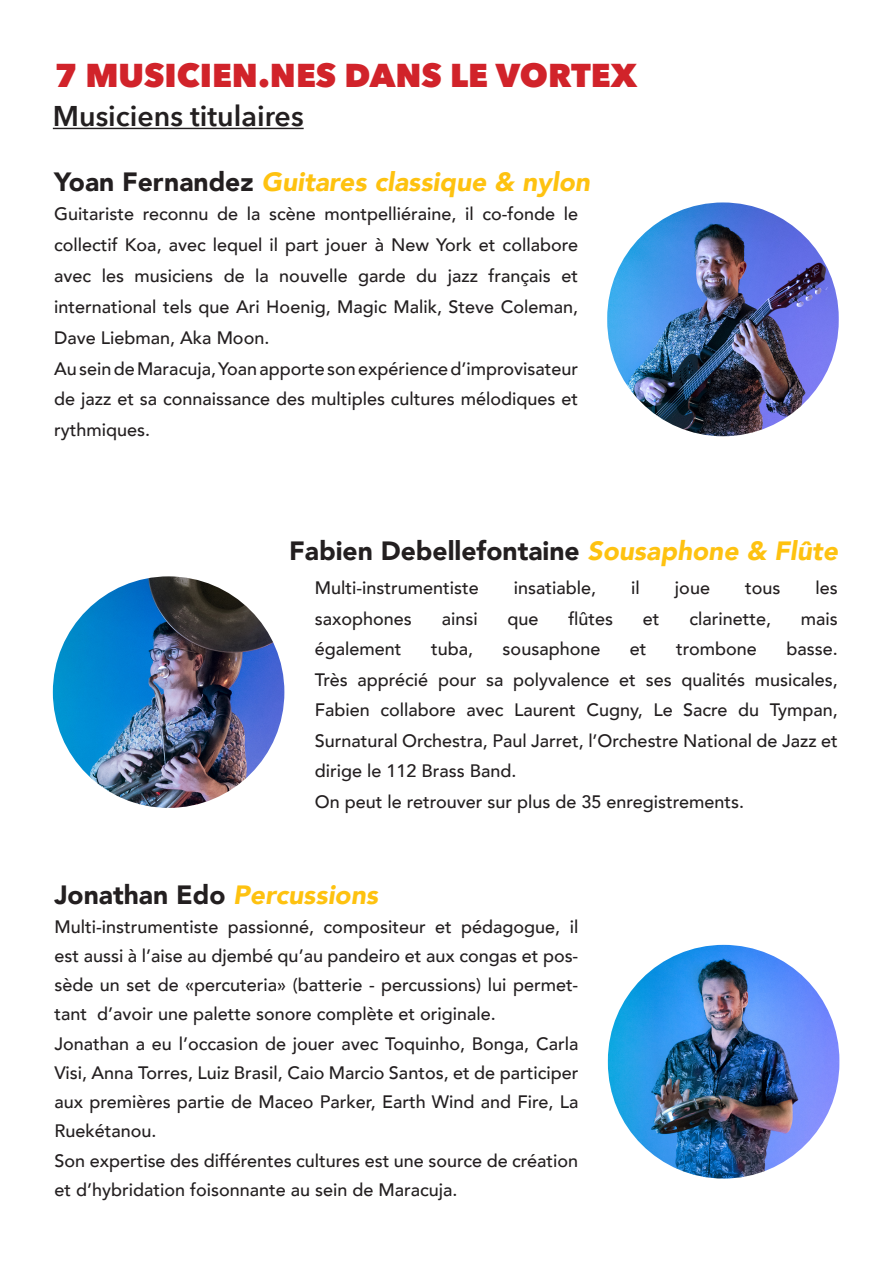
<style>
.page{position:relative;width:893px;height:1263px;background:#fff}
.page>*{position:absolute;margin:0;border:0;box-sizing:border-box;transform-origin:0 0}
.t1{font:800 33px "Avenir Next";color:#d1232a}
.t2{font:600 28.5px "Avenir Next";color:#231f20}
.t3{font:900 26.4px "Avenir";color:#231f20}
.t4{font:italic 900 26.4px "Avenir";color:#fec210}
.t5{font:500 18px/29.2px "Avenir";color:#231f20;text-align:justify}
.s1{font-style:normal;color:#231f20}
.s2{font-style:italic;color:#fec210}
</style>
<div class="page">
<img style="left:608px;top:945px;width:231px;height:233px;border-radius:116px">
<img style="left:53px;top:576px;width:231px;height:232px;border-radius:116px">
<img style="left:607px;top:202px;width:232px;height:234px;border-radius:116px">
<hr style="left:53px;top:128px;width:251px;height:1px;background:#231f20">
<p class="t1" style="left:54px;top:55px;width:585px">7 MUSICIEN.NES DANS LE VORTEX</p>
<p class="t2" style="left:53px;top:92px;width:252px">Musiciens titulaires</p>
<p class="t4" style="left:54px;top:160px;width:537px"><span class="s1">Yoan Fernandez</span> Guitares classique &amp; nylon</p>
<p class="t5" style="left:54px;top:198px;width:525px;line-height:30.8px">Guitariste reconnu de la scène montpelliéraine, il co-fonde le collectif Koa, avec lequel il part jouer à New York et collabore avec les musiciens de la nouvelle garde du jazz français et international tels que Ari Hoenig, Magic Malik, Steve Coleman, Dave Liebman, Aka Moon.</p>
<p class="t5" style="left:54px;top:352px;width:525px;line-height:30.8px">AuseindeMaracuja,Yoanapportesonexpérienced’improvisateur de jazz et sa connaissance des multiples cultures mélodiques et rythmiques.</p>
<p class="t3" style="left:289px;top:528px;width:550px">Fabien Debellefontaine <span class="s2">Sousaphone &amp; Flûte</span></p>
<p class="t5" style="left:315px;top:572px;width:165px">Multi-instrumentiste</p>
<p class="t5" style="left:514px;top:572px;width:84px">insatiable,</p>
<p class="t5" style="left:631px;top:572px;width:10px">il</p>
<p class="t5" style="left:675px;top:572px;width:37px">joue</p>
<p class="t5" style="left:745px;top:572px;width:37px">tous</p>
<p class="t5" style="left:815px;top:572px;width:24px">les</p>
<p class="t5" style="left:315px;top:603px;width:99px">saxophones</p>
<p class="t5" style="left:442px;top:603px;width:37px">ainsi</p>
<p class="t5" style="left:507px;top:603px;width:33px">que</p>
<p class="t5" style="left:568px;top:603px;width:46px">flûtes</p>
<p class="t5" style="left:643px;top:603px;width:18px">et</p>
<p class="t5" style="left:689px;top:603px;width:83px">clarinette,</p>
<p class="t5" style="left:801px;top:603px;width:38px">mais</p>
<p class="t5" style="left:315px;top:633px;width:88px">également</p>
<p class="t5" style="left:431px;top:633px;width:44px">tuba,</p>
<p class="t5" style="left:503px;top:633px;width:99px">sousaphone</p>
<p class="t5" style="left:630px;top:633px;width:18px">et</p>
<p class="t5" style="left:676px;top:633px;width:82px">trombone</p>
<p class="t5" style="left:315px;top:633px;width:525px;line-height:30.5px;text-indent:472px">basse.<br>Très apprécié pour sa polyvalence et ses qualités musicales, Fabien collabore avec Laurent Cugny, Le Sacre du Tympan, Surnatural Orchestra, Paul Jarret, l’Orchestre National de Jazz et dirige le 112 Brass Band.</p>
<p class="t5" style="left:315px;top:786px;width:431px">On peut le retrouver sur plus de 35 enregistrements.</p>
<p class="t3" style="left:54px;top:872px;width:325px">Jonathan Edo <span class="s2">Percussions</span></p>
<p class="t5" style="left:54px;top:911px;width:525px">Multi-instrumentiste passionné, compositeur et pédagogue, il est aussi à l’aise au djembé qu’au pandeiro et aux congas et pos&shy;sède un set de «percuteria» (batterie - percussions) lui permet&shy;tant d’avoir une palette sonore complète et originale.</p>
<p class="t5" style="left:54px;top:1028px;width:525px">Jonathan a eu l’occasion de jouer avec Toquinho, Bonga, Carla Visi, Anna Torres, Luiz Brasil, Caio Marcio Santos, et de participer aux premières partie de Maceo Parker, Earth Wind and Fire, La Ruekétanou.</p>
<p class="t5" style="left:54px;top:1145px;width:525px">Son expertise des différentes cultures est une source de création et d’hybridation foisonnante au sein de Maracuja.</p>
</div>
